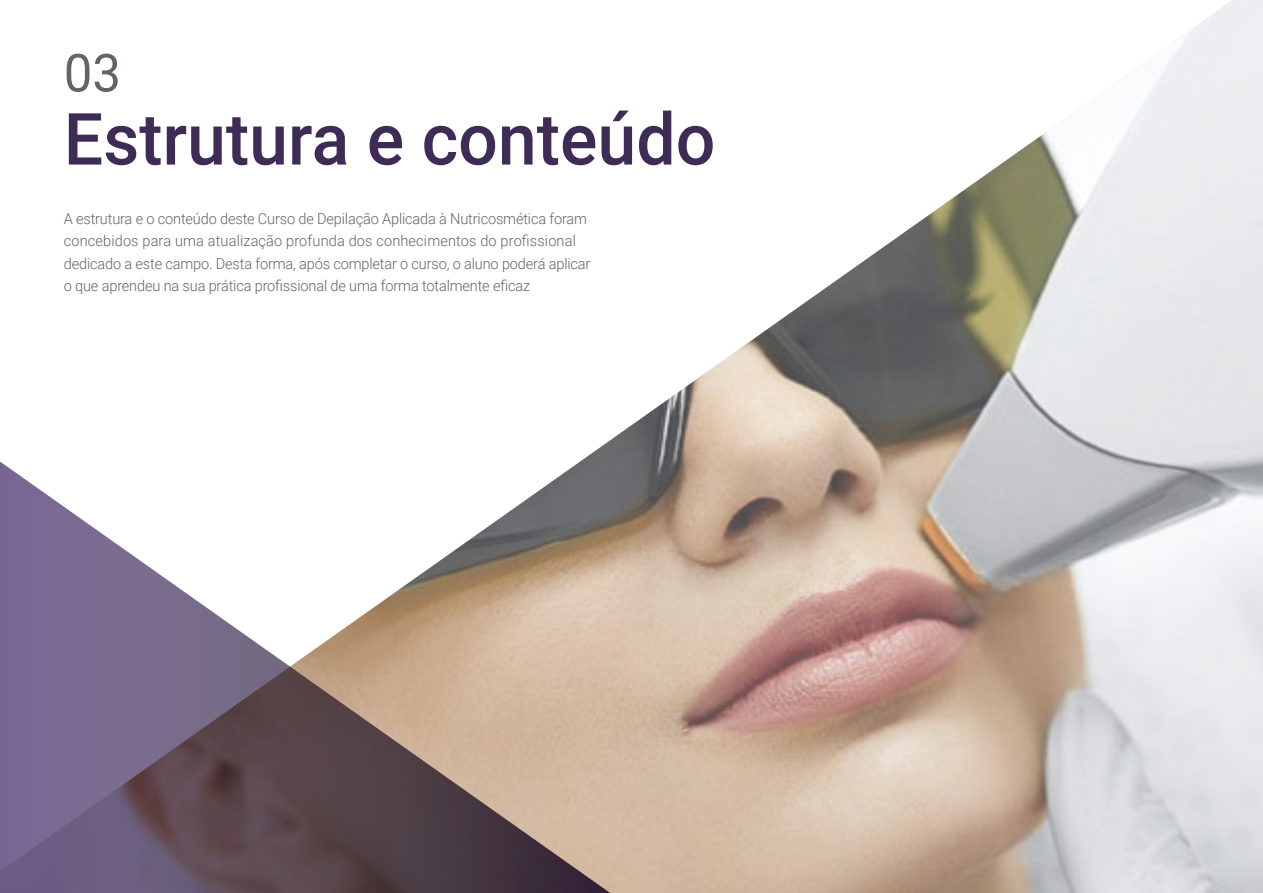
<style>
.page{position:relative;width:1263px;height:893px;background:#fff}
.page>*{position:absolute;margin:0;border:0;box-sizing:border-box;transform-origin:0 0}
.t1{font:500 72px "Roboto";color:#3e2b56}
.t2{font:52.5px "Roboto";color:#61646a}
.t3{font:300 15px/22.5px "Roboto";letter-spacing:-.01em;color:#61646a}
</style>
<div class="page">
<img style="left:602px;top:0;width:661px;height:893px">
<svg style="left:0;top:446px;width:640px;height:447px"></svg>
<h2 class="t2" style="left:64px;top:36px;width:59px">03</h2>
<h1 class="t1" style="left:64px;top:89px;width:653px">Estrutura e conteúdo</h1>
<p class="t3" style="left:64px;top:207px;width:528px">A estrutura e o conteúdo deste Curso de Depilação Aplicada à Nutricosmética foram concebidos para uma atualização profunda dos conhecimentos do profissional dedicado a este campo. Desta forma, após completar o curso, o aluno poderá aplicar o que aprendeu na sua prática profissional de uma forma totalmente eficaz</p>
</div>
